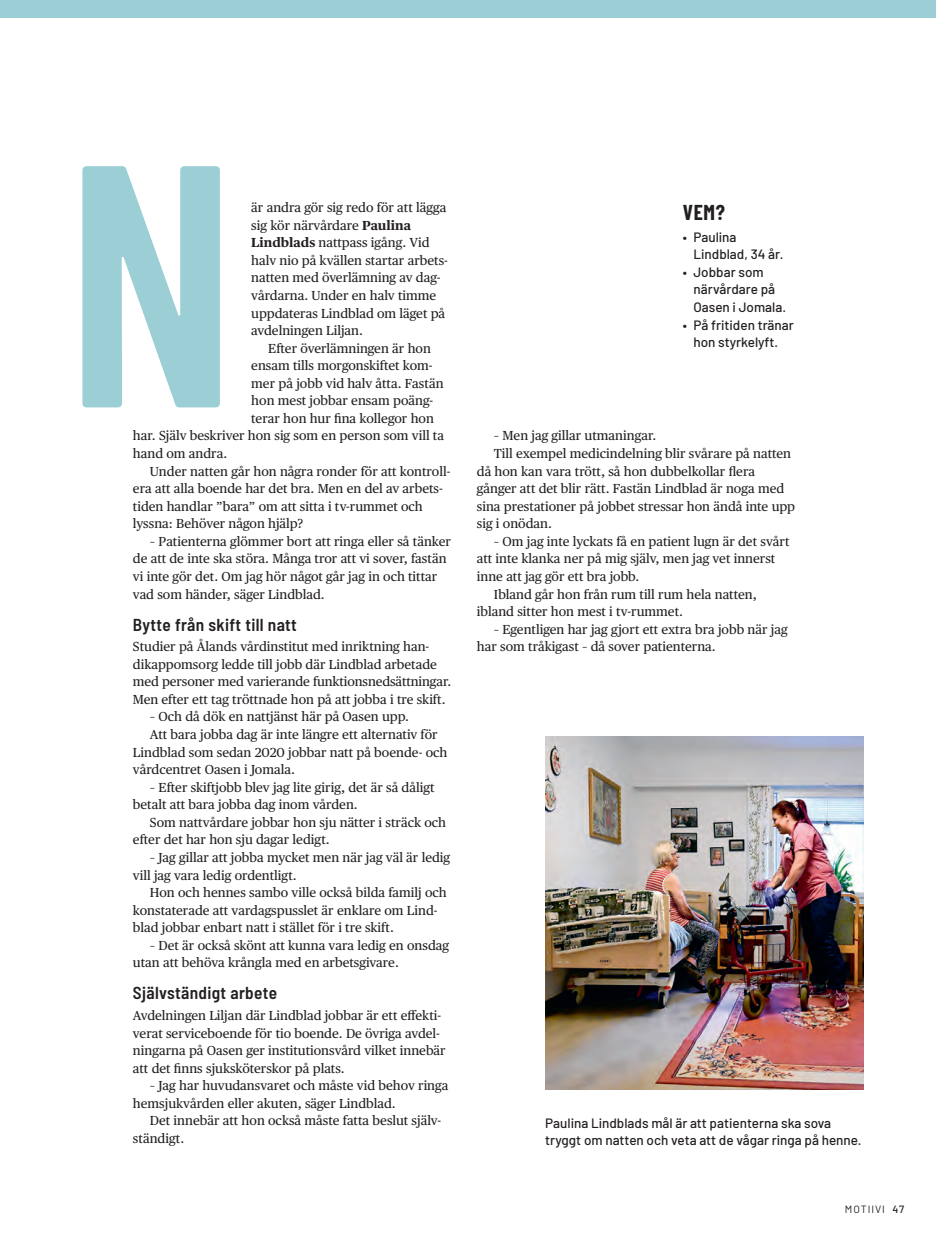
<style>
.page{position:relative;width:936px;height:1234px;background:#fff}
.page>*{position:absolute;margin:0;border:0;box-sizing:border-box;transform-origin:0 0}
.P_iso_anfangi{font:600 344.4px "Barlow Condensed";color:#9bced5}
.P_vinjetti_iso{font:700 21px "Barlow Condensed";color:#231f20}
.P_väliotsikko{font:600 semi-condensed 17.25px "Barlow";letter-spacing:.02em;color:#231f20}
.P_kuvateksti{font:500 13.5px/17.5px "Barlow";color:#231f20}
.P_leipis{font:13.05px/17.5px "Publico Text";color:#231f20}
.P_leipis_ei_sis{font:13.05px/17.5px "Publico Text";color:#231f20}
.t1{font:10.5px "Barlow";letter-spacing:.09em;color:#231f20}
.s1{font-weight:700}
.s2{font-weight:500}
</style>
<div class="page">
<div style="left:0;top:0;width:935px;height:17px;background:#9bced5"></div>
<img style="left:545px;top:736px;width:318px;height:353px">
<p class="P_iso_anfangi" style="left:64px;top:38px;width:176px">N</p>
<p class="P_leipis" style="left:251px;top:198px;width:198px">är andra gör sig redo för att lägga sig kör närvårdare <span class="s1">Paulina<br>Lindblads</span> nattpass igång. Vid halv nio på kvällen startar arbets&shy;natten med överlämning av dag&shy;vårdarna. Under en halv timme uppdateras Lindblad om läget på avdelningen Liljan.</p>
<p class="P_leipis" style="left:268px;top:338px;width:164px">Efter överlämningen är hon</p>
<p class="P_leipis" style="left:251px;top:356px;width:183px">ensam tills morgonskiftet kom-</p>
<p class="P_leipis" style="left:251px;top:373px;width:194px">mer på jobb vid halv åtta. Fastän</p>
<p class="P_leipis" style="left:251px;top:391px;width:183px">hon mest jobbar ensam poäng-</p>
<p class="P_leipis" style="left:251px;top:408px;width:184px">terar hon hur fina kollegor hon</p>
<p class="P_leipis" style="left:133px;top:426px;width:313px">har. Själv beskriver hon sig som en person som vill ta</p>
<p class="P_leipis" style="left:133px;top:444px;width:96px">hand om andra.</p>
<p class="P_leipis" style="left:133px;top:461px;width:319px;text-indent:17px">Under natten går hon några ronder för att kontroll&shy;era att alla boende har det bra. Men en del av arbets&shy;tiden handlar ”bara” om att sitta i tv-rummet och lyssna: Behöver någon hjälp?</p>
<p class="P_leipis" style="left:133px;top:531px;width:319px;text-indent:17px">– Patienterna glömmer bort att ringa eller så tänker de att de inte ska störa. Många tror att vi sover, fastän vi inte gör det. Om jag hör något går jag in och tittar vad som händer, säger Lindblad.</p>
<p class="P_väliotsikko" style="left:133px;top:611px;width:165px">Bytte från skift till natt</p>
<p class="P_leipis_ei_sis" style="left:133px;top:637px;width:320px">Studier på Ålands vårdinstitut med inriktning han&shy;dikappomsorg ledde till jobb där Lindblad arbetade med personer med varierande funktionsnedsättningar.<br>Men efter ett tag tröttnade hon på att jobba i tre skift.</p>
<p class="P_leipis" style="left:150px;top:707px;width:261px">– Och då dök en nattjänst här på Oasen upp.</p>
<p class="P_leipis" style="left:133px;top:724px;width:316px;text-indent:17px">Att bara jobba dag är inte längre ett alternativ för<br>Lindblad som sedan 2020 jobbar natt på boende- och vårdcentret Oasen i Jomala.</p>
<p class="P_leipis" style="left:133px;top:777px;width:303px;text-indent:17px">– Efter skiftjobb blev jag lite girig, det är så dåligt betalt att bara jobba dag inom vården.</p>
<p class="P_leipis" style="left:133px;top:812px;width:314px;text-indent:17px">Som nattvårdare jobbar hon sju nätter i sträck och efter det har hon sju dagar ledigt.</p>
<p class="P_leipis" style="left:133px;top:847px;width:319px;text-indent:17px">– Jag gillar att jobba mycket men när jag väl är ledig vill jag vara ledig ordentligt.</p>
<p class="P_leipis" style="left:133px;top:882px;width:315px;text-indent:17px">Hon och hennes sambo ville också bilda familj och konstaterade att vardagspusslet är enklare om Lind&shy;blad jobbar enbart natt i stället för i tre skift.</p>
<p class="P_leipis" style="left:133px;top:935px;width:318px;text-indent:17px">– Det är också skönt att kunna vara ledig en onsdag utan att behöva krångla med en arbetsgivare.</p>
<p class="P_väliotsikko" style="left:133px;top:980px;width:145px">Självständigt arbete</p>
<p class="P_leipis_ei_sis" style="left:133px;top:1005px;width:314px">Avdelningen Liljan där Lindblad jobbar är ett effekti&shy;verat serviceboende för tio boende. De övriga avdel&shy;ningarna på Oasen ger institutionsvård vilket innebär att det finns sjuksköterskor på plats.</p>
<p class="P_leipis" style="left:133px;top:1075px;width:317px;text-indent:17px">– Jag har huvudansvaret och måste vid behov ringa hemsjukvården eller akuten, säger Lindblad.</p>
<p class="P_leipis" style="left:133px;top:1110px;width:310px;text-indent:17px">Det innebär att hon också måste fatta beslut själv&shy;ständigt.</p>
<p class="P_vinjetti_iso" style="left:682px;top:197px;width:44px">VEM?</p>
<p class="P_kuvateksti" style="left:693px;top:227px;width:91px;text-indent:-11px">• Paulina<br>Lindblad, 34 år.</p>
<p class="P_kuvateksti" style="left:693px;top:262px;width:94px;text-indent:-11px">• Jobbar som närvårdare på<br>Oasen i Jomala.</p>
<p class="P_kuvateksti" style="left:682px;top:315px;width:113px;text-align:center">• På fritiden tränar hon styrkelyft.</p>
<p class="P_leipis" style="left:494px;top:426px;width:164px">– Men jag gillar utmaningar.</p>
<p class="P_leipis" style="left:477px;top:444px;width:320px;text-indent:17px">Till exempel medicindelning blir svårare på natten då hon kan vara trött, så hon dubbelkollar flera gånger att det blir rätt. Fastän Lindblad är noga med sina prestationer på jobbet stressar hon ändå inte upp sig i onödan.</p>
<p class="P_leipis" style="left:477px;top:531px;width:314px;text-indent:17px">– Om jag inte lyckats få en patient lugn är det svårt att inte klanka ner på mig själv, men jag vet innerst inne att jag gör ett bra jobb.</p>
<p class="P_leipis" style="left:477px;top:584px;width:281px;text-indent:17px">Ibland går hon från rum till rum hela natten, ibland sitter hon mest i tv-rummet.</p>
<p class="P_leipis" style="left:477px;top:619px;width:312px;text-indent:17px">– Egentligen har jag gjort ett extra bra jobb när jag har som tråkigast – då sover patienterna.</p>
<p class="P_kuvateksti" style="left:545px;top:1113px;width:318px;line-height:16.5px">Paulina Lindblads mål är att patienterna ska sova tryggt om natten och veta att de vågar ringa på henne.</p>
<p class="t1" style="left:844px;top:1201px;width:61px">MOTIIVI <span class="s2">47</span></p>
</div>
